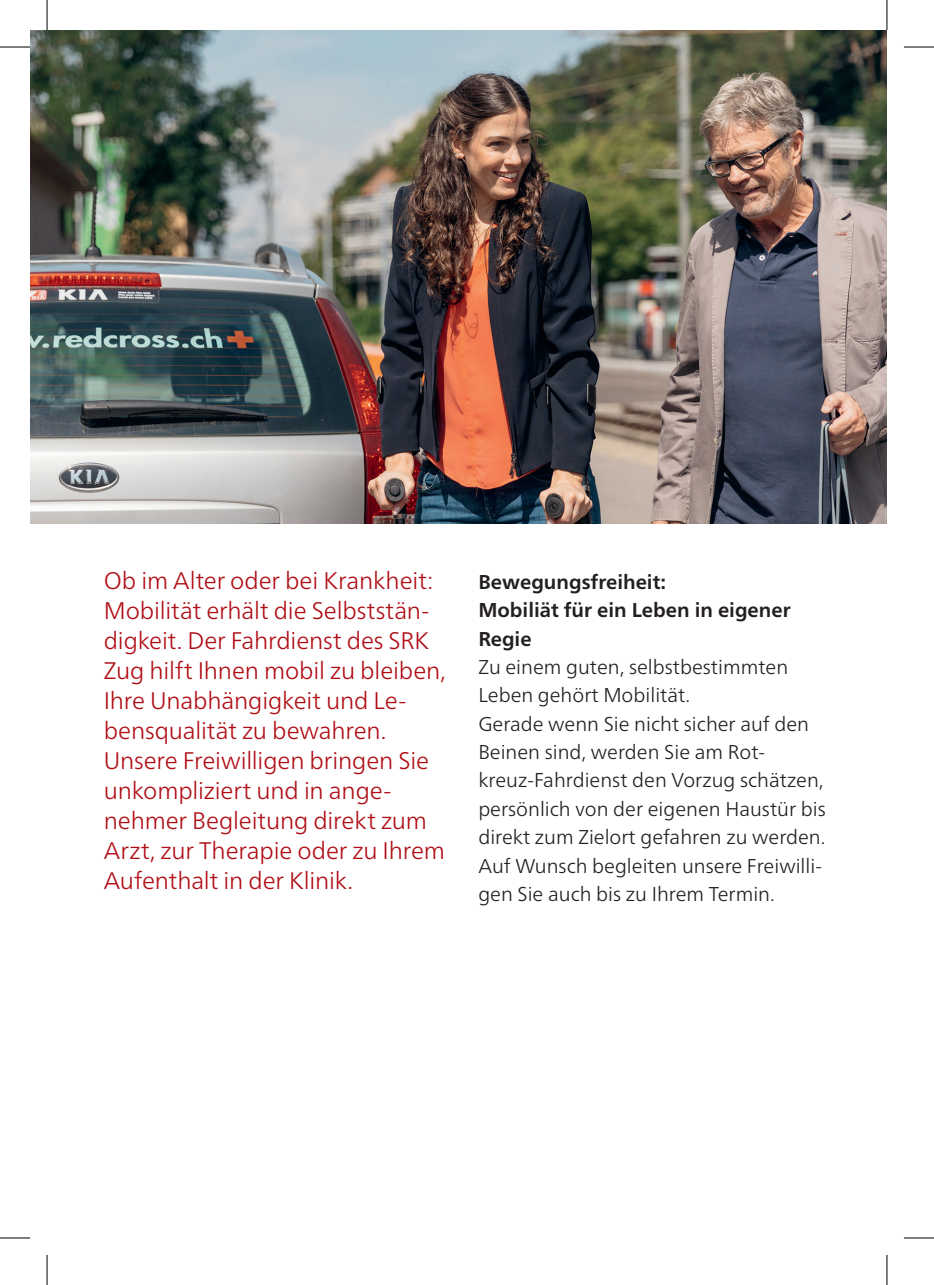
<style>
.page{position:relative;width:934px;height:1285px;background:#fff}
.page>*{position:absolute;margin:0;border:0;box-sizing:border-box;transform-origin:0 0}
.t1{font:300 24px/30px "Frutiger Neue LTW1 G";letter-spacing:-.005em;color:#b00d15}
.t2{font:300 20px/28.4px "Frutiger Neue LTW1 G";color:#231f20}
.t3{font:700 20px/28.4px "Frutiger Neue LTW1 G";color:#231f20}
</style>
<div class="page">
<img style="left:30px;top:30px;width:856px;height:493px">
<hr style="left:0;top:47px;width:30px;height:1px;background:#000">
<hr style="left:903px;top:47px;width:30px;height:1px;background:#000">
<hr style="left:0;top:1237px;width:30px;height:1px;background:#000">
<hr style="left:903px;top:1237px;width:30px;height:1px;background:#000">
<hr style="left:47px;top:0;width:1px;height:30px;background:#000">
<hr style="left:47px;top:1255px;width:1px;height:30px;background:#000">
<hr style="left:886px;top:0;width:1px;height:30px;background:#000">
<hr style="left:886px;top:1255px;width:1px;height:30px;background:#000">
<p class="t1" style="left:104px;top:565px;width:343px">Ob im Alter oder bei Krankheit:<br>Mobilität erhält die Selbststän&shy;digkeit. Der Fahrdienst des SRK<br>Zug hilft Ihnen mobil zu bleiben,<br>Ihre Unabhängigkeit und Le&shy;bensqualität zu bewahren.<br>Unsere Freiwilligen bringen Sie unkompliziert und in ange&shy;nehmer Begleitung direkt zum<br>Arzt, zur Therapie oder zu Ihrem<br>Aufenthalt in der Klinik.</p>
<p class="t3" style="left:478px;top:567px;width:313px">Bewegungsfreiheit:<br>Mobiliät für ein Leben in eigener<br>Regie</p>
<p class="t2" style="left:478px;top:652px;width:349px">Zu einem guten, selbstbestimmten Leben gehört Mobilität.<br>Gerade wenn Sie nicht sicher auf den Beinen sind, werden Sie am Rot&shy;kreuz-Fahrdienst den Vorzug schätzen, persönlich von der eigenen Haustür bis direkt zum Zielort gefahren zu werden.<br>Auf Wunsch begleiten unsere Freiwilli&shy;gen Sie auch bis zu Ihrem Termin.</p>
</div>
